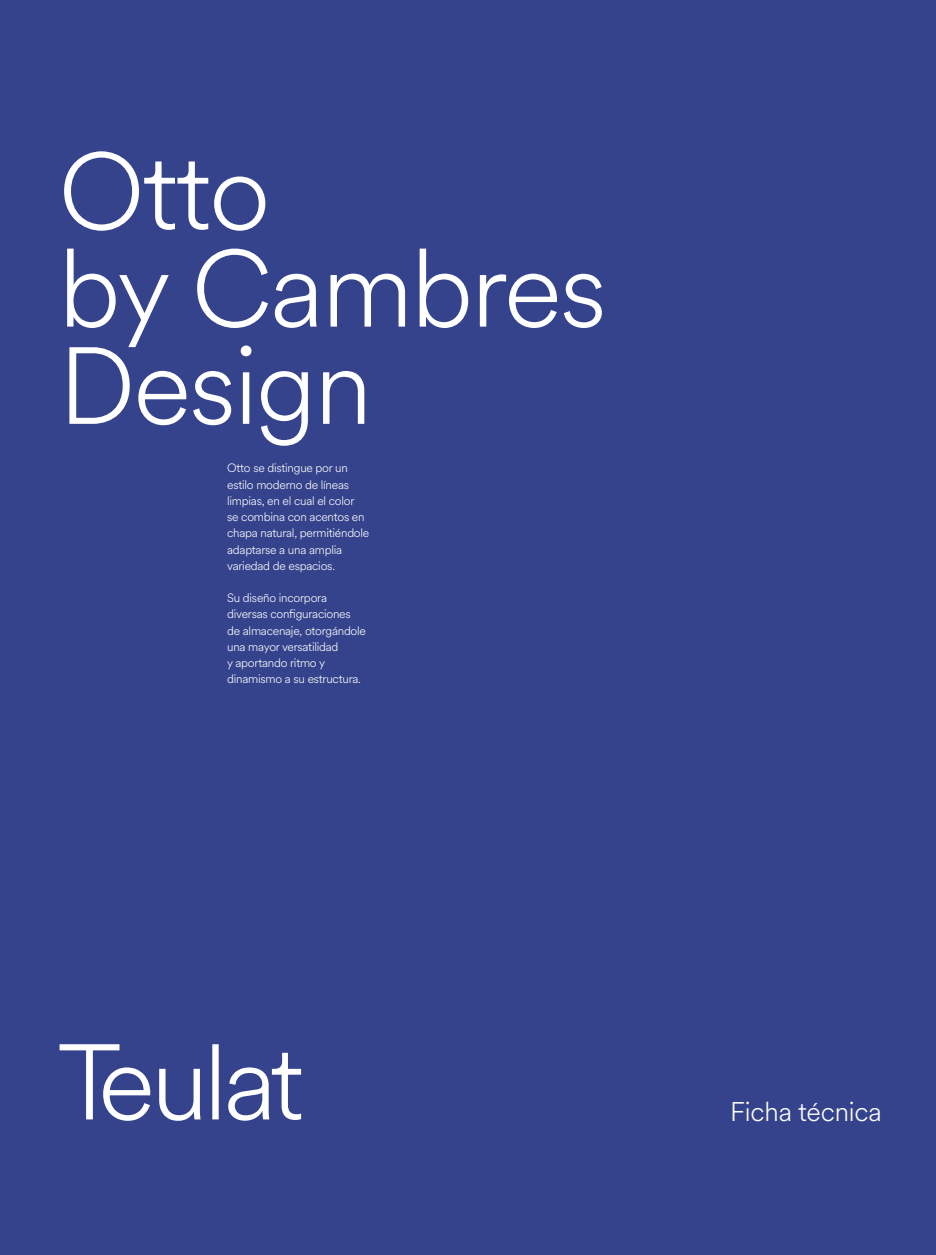
<style>
.page{position:relative;width:936px;height:1255px;background:#fff}
.page>*{position:absolute;margin:0;border:0;box-sizing:border-box;transform-origin:0 0}
.t1{font:300 108px/97.2px "Circular XX";letter-spacing:-.02em;color:#fff}
.t2{font:300 26.7px "Circular XX";letter-spacing:-.005em;color:#fff}
.Cotas_Eric_Horizontal{font:300 12px/16.2px "Circular XX";letter-spacing:-.02em;color:#fff}
</style>
<div class="page">
<div style="left:0;top:0;width:935px;height:1254px;background:#35438c"></div>
<svg style="left:60px;top:1044px;width:241px;height:76px"></svg>
<p class="t1" style="left:58px;top:138px;width:213px">Otto</p>
<p class="t1" style="left:58px;top:236px;width:550px">by Cambres<br>Design</p>
<p class="Cotas_Eric_Horizontal" style="left:227px;top:459px;width:144px">Otto se distingue por un estilo moderno de líneas limpias, en el cual el color<br>se combina con acentos en chapa natural, permitiéndole adaptarse a una amplia variedad de espacios.</p>
<p class="Cotas_Eric_Horizontal" style="left:227px;top:589px;width:140px">Su diseño incorpora diversas configuraciones de almacenaje, otorgándole una mayor versatilidad<br>y aportando ritmo y dinamismo a su estructura.</p>
<p class="t2" style="left:730px;top:1093px;width:153px">Ficha técnica</p>
</div>
